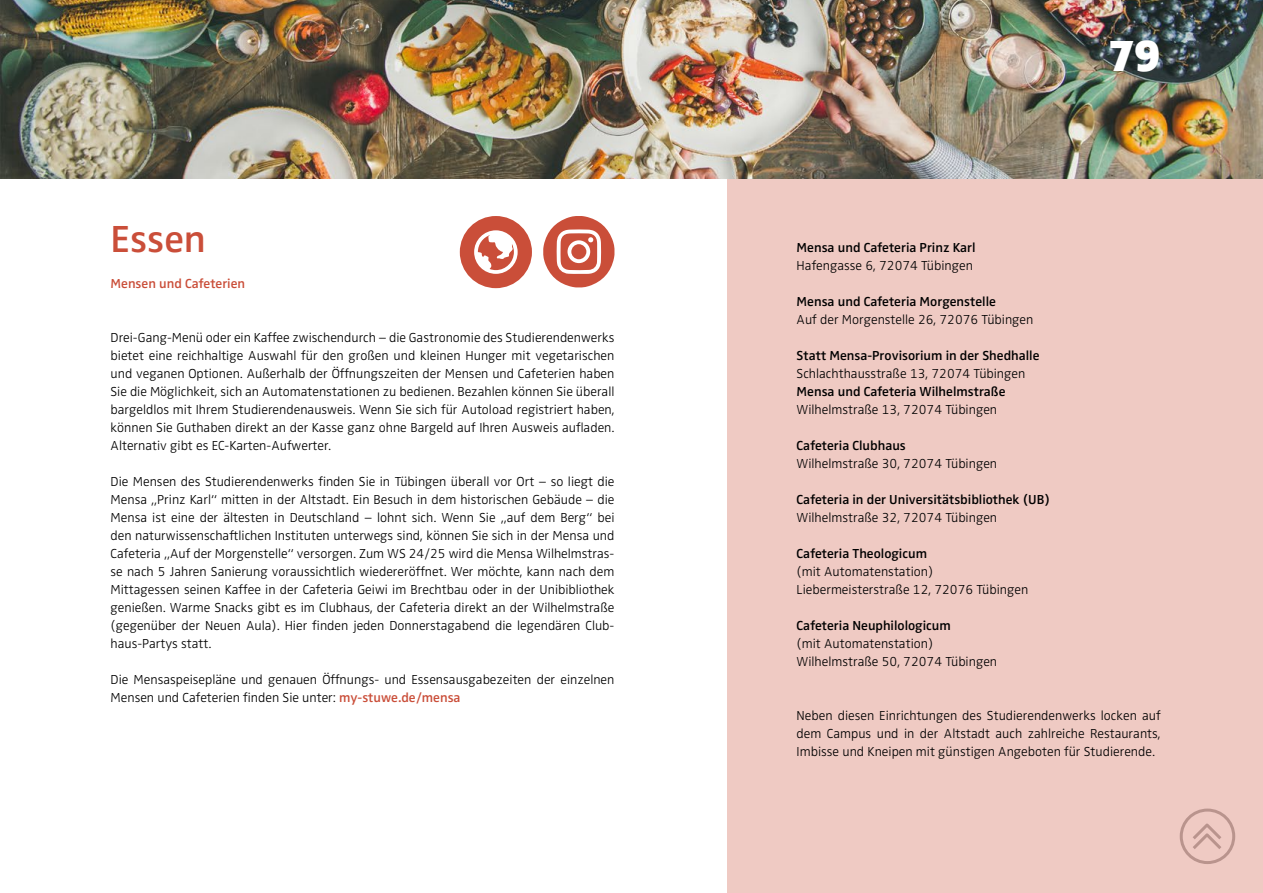
<style>
.page{position:relative;width:1263px;height:893px;background:#fff}
.page>*{position:absolute;margin:0;border:0;box-sizing:border-box;transform-origin:0 0}
.t1{font:900 45px "Zwo OT";color:#fff}
.t2{font:600 39px "Zwo OT";color:#ca4e39}
.t3{font:300 13.5px/18px "Zwo OT";color:#000;text-align:justify}
.t4{font:600 13.5px "Zwo OT";color:#000}
.t5{font:600 13.5px "Zwo OT";color:#ca4e39}
.s1{font-weight:600;color:#ca4e39}
</style>
<div class="page">
<div style="left:727px;top:162px;width:536px;height:731px;background:#efcac3"></div>
<svg style="left:460px;top:216px;width:72px;height:72px"></svg>
<svg style="left:543px;top:216px;width:71px;height:71px"></svg>
<div style="left:571px;top:244px;width:15px;height:15px;background:#ca4e39;border-radius:50%"></div>
<img style="left:0;top:0;width:1263px;height:179px">
<h2 class="t2" style="left:111px;top:216px;width:97px">Essen</h2>
<p class="t5" style="left:111px;top:276px;width:136px">Mensen und Cafeterien</p>
<p class="t3" style="left:111px;top:329px;width:505px">Drei-Gang-Menü oder ein Kaffee zwischendurch – die Gastronomie des Studierendenwerks bietet eine reichhaltige Auswahl für den großen und kleinen Hunger mit vegetarischen und veganen Optionen. Außerhalb der Öffnungszeiten der Mensen und Cafeterien haben Sie die Möglichkeit, sich an Automatenstationen zu bedienen. Bezahlen können Sie überall bargeldlos mit Ihrem Studierendenausweis. Wenn Sie sich für Autoload registriert haben, können Sie Guthaben direkt an der Kasse ganz ohne Bargeld auf Ihren Ausweis aufladen.<br>Alternativ gibt es EC-Karten-Aufwerter.</p>
<p class="t3" style="left:111px;top:473px;width:505px">Die Mensen des Studierendenwerks finden Sie in Tübingen überall vor Ort – so liegt die Mensa „Prinz Karl“ mitten in der Altstadt. Ein Besuch in dem historischen Gebäude – die Mensa ist eine der ältesten in Deutschland – lohnt sich. Wenn Sie „auf dem Berg“ bei den naturwissenschaftlichen Instituten unterwegs sind, können Sie sich in der Mensa und Cafeteria „Auf der Morgenstelle“ versorgen. Zum WS 24/25 wird die Mensa Wilhelmstras&shy;se nach 5 Jahren Sanierung voraussichtlich wiedereröffnet. Wer möchte, kann nach dem Mittagessen seinen Kaffee in der Cafeteria Geiwi im Brechtbau oder in der Unibibliothek genießen. Warme Snacks gibt es im Clubhaus, der Cafeteria direkt an der Wilhelmstraße (gegenüber der Neuen Aula). Hier finden jeden Donnerstagabend die legendären Club&shy;haus-Partys statt.</p>
<p class="t3" style="left:111px;top:671px;width:505px">Die Mensaspeisepläne und genauen Öffnungs- und Essensausgabezeiten der einzelnen<br>Mensen und Cafeterien finden Sie unter: <span class="s1">my-stuwe.de/mensa</span></p>
<h1 class="t1" style="left:1109px;top:29px;width:53px">79</h1>
<p class="t4" style="left:797px;top:240px;width:180px">Mensa und Cafeteria Prinz Karl</p>
<p class="t3" style="left:797px;top:257px;width:178px">Hafengasse 6, 72074 Tübingen</p>
<p class="t4" style="left:797px;top:294px;width:201px">Mensa und Cafeteria Morgenstelle</p>
<p class="t3" style="left:797px;top:311px;width:238px">Auf der Morgenstelle 26, 72076 Tübingen</p>
<p class="t4" style="left:797px;top:348px;width:244px">Statt Mensa-Provisorium in der Shedhalle</p>
<p class="t3" style="left:797px;top:365px;width:230px">Schlachthausstraße 13, 72074 Tübingen</p>
<p class="t4" style="left:797px;top:384px;width:210px">Mensa und Cafeteria Wilhelmstraße</p>
<p class="t3" style="left:797px;top:401px;width:202px">Wilhelmstraße 13, 72074 Tübingen</p>
<p class="t4" style="left:797px;top:438px;width:111px">Cafeteria Clubhaus</p>
<p class="t3" style="left:797px;top:455px;width:202px">Wilhelmstraße 30, 72074 Tübingen</p>
<p class="t4" style="left:797px;top:492px;width:255px">Cafeteria in der Universitätsbibliothek (UB)</p>
<p class="t3" style="left:797px;top:509px;width:202px">Wilhelmstraße 32, 72074 Tübingen</p>
<p class="t4" style="left:797px;top:546px;width:132px">Cafeteria Theologicum</p>
<p class="t3" style="left:797px;top:563px;width:233px">(mit Automatenstation)<br>Liebermeisterstraße 12, 72076 Tübingen</p>
<p class="t4" style="left:797px;top:618px;width:156px">Cafeteria Neuphilologicum</p>
<p class="t3" style="left:797px;top:635px;width:202px">(mit Automatenstation)<br>Wilhelmstraße 50, 72074 Tübingen</p>
<p class="t3" style="left:797px;top:707px;width:365px">Neben diesen Einrichtungen des Studierendenwerks locken auf dem Campus und in der Altstadt auch zahlreiche Restaurants, Imbisse und Kneipen mit günstigen Angeboten für Studierende.</p>
</div>
